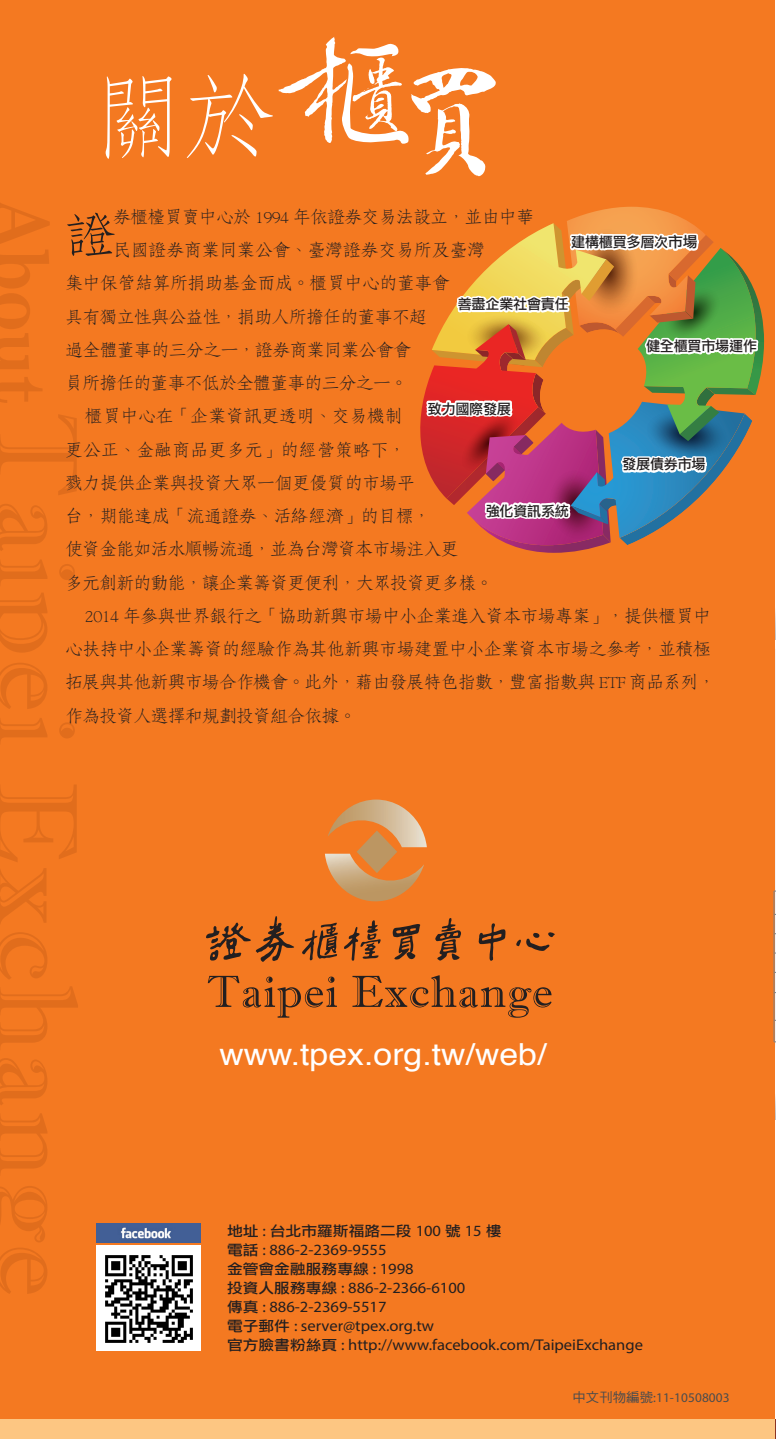
<style>
.page{position:relative;width:776px;height:1439px;background:#fff}
.page>*{position:absolute;margin:0;border:0;box-sizing:border-box;transform-origin:0 0}
.內文{font:95.02px "DF Fang Song Std W2";color:#fff}
.內文-2{font:49px "DF Fang Song Std W4";color:#231f20;scale:1.05 1}
.內文-3{font:30.45px "Helvetica";color:#fff;scale:1.11 1}
.內文-4{font:17.5px/33.2px "DF Fang Song Std W4";letter-spacing:-.06em;color:#231f20;scale:1.05 1}
.內文-5{font:17.5px "DF Fang Song Std W4";letter-spacing:-.035em;color:#231f20;scale:1.05 1}
.內文-6{font:15.58px "Myriad Pro";color:#231f20;scale:1.06 1}
.內文-7{font:14.17px "DF Li Hei Std W5";letter-spacing:-.02em;color:#231f20}
.內文-8{font:14.17px "DF Li Hei Std W5";color:#231f20;scale:1.11 1}
.t1{font:13.3px "Myriad Pro";letter-spacing:.01em;color:#4b4c4d}
.s1{font-size:14.88px}
.s2{font-family:"Myriad Pro";font-size:15.58px}
.s3{font-family:"DF Li Hei Std W5";font-size:14.17px}
.s4{font-family:"DF Hei Std W5"}
</style>
<div class="page">
<hr style="left:774px;top:593px;width:1px;height:46px;background:#f47921">
<hr style="left:774px;top:1081px;width:1px;height:38px;background:#f47921">
<hr style="left:774px;top:649px;width:1px;height:392px;background:#f5f5f6">
<div style="left:0;top:0;width:774px;height:1439px;background:#f47921"></div>
<svg style="left:0;top:203px;width:50px;height:200px"></svg>
<svg style="left:0;top:414px;width:77px;height:81px"></svg>
<svg style="left:0;top:504px;width:47px;height:47px"></svg>
<svg style="left:0;top:560px;width:75px;height:23px"></svg>
<svg style="left:0;top:593px;width:47px;height:59px"></svg>
<svg style="left:0;top:663px;width:47px;height:46px"></svg>
<svg style="left:0;top:718px;width:75px;height:24px"></svg>
<svg style="left:0;top:785px;width:77px;height:77px"></svg>
<svg style="left:0;top:868px;width:46px;height:56px"></svg>
<svg style="left:0;top:932px;width:47px;height:47px"></svg>
<svg style="left:0;top:986px;width:78px;height:61px"></svg>
<svg style="left:0;top:1058px;width:47px;height:47px"></svg>
<svg style="left:0;top:1113px;width:47px;height:60px"></svg>
<svg style="left:0;top:1186px;width:47px;height:108px"></svg>
<img style="left:96px;top:1223px;width:104px;height:19px">
<img style="left:96px;top:1246px;width:104px;height:104px">
<svg style="left:774px;top:134px;width:1px;height:17px"></svg>
<svg style="left:773px;top:891px;width:2px;height:151px"></svg>
<svg style="left:325px;top:799px;width:101px;height:103px"></svg>
<svg style="left:774px;top:1419px;width:1px;height:20px"></svg>
<svg style="left:420px;top:207px;width:343px;height:346px"></svg>
<svg style="left:278px;top:37px;width:218px;height:139px"></svg>
<svg style="left:516px;top:932px;width:38px;height:19px"></svg>
<svg style="left:478px;top:923px;width:27px;height:38px"></svg>
<svg style="left:435px;top:918px;width:26px;height:42px"></svg>
<svg style="left:392px;top:924px;width:28px;height:36px"></svg>
<svg style="left:302px;top:920px;width:78px;height:41px"></svg>
<svg style="left:206px;top:916px;width:88px;height:46px"></svg>
<svg style="left:208px;top:976px;width:129px;height:41px"></svg>
<svg style="left:352px;top:975px;width:199px;height:42px"></svg>
<div style="left:0;top:1419px;width:774px;height:20px;background:#fdc682"></div>
<p class="內文" style="left:89px;top:65px;width:190px">關於</p>
<p class="內文-2" style="left:65px;top:208px;width:51px">證</p>
<p class="內文-4" style="left:113px;top:200px;width:402px">券櫃檯買賣中心於 1994 年依證券交易法設立，並由中華</p>
<p class="內文-7" style="left:571px;top:234px;width:128px">建構櫃買多層次<span class="s1">市場</span></p>
<p class="內文-5" style="left:113px;top:240px;width:356px">民國證券商業同業公會、臺灣證券交易所及臺灣</p>
<p class="內文-4" style="left:65px;top:266px;width:368px">集中保管結算所捐助基金而成。櫃買中心的董事會</p>
<p class="內文-4" style="left:65px;top:299px;width:346px">具有獨立性與公益性，捐助人所擔任的董事不超</p>
<p class="內文-4" style="left:65px;top:333px;width:331px">過全體董事的三分之一，證券商業同業公會會</p>
<p class="內文-4" style="left:65px;top:366px;width:328px">員所擔任的董事不低於全體董事的三分之一。</p>
<p class="內文-4" style="left:65px;top:399px;width:410px;text-indent:20px">櫃買中心在「企業資訊更透明、交易機制<br>更公正、金融商品更多元」的經營策略下，<br>戮力提供企業與投資大眾一個更優質的市場平<br>台，期能達成「流通證券、活絡經濟」的目標，<br>使資金能如活水順暢流通，並為台灣資本市場注入更<br>多元創新的動能，讓企業籌資更便利，大眾投資更多樣。</p>
<p class="內文-4" style="left:65px;top:599px;width:621px;text-indent:20px">2014 年參與世界銀行之「協助新興市場中小企業進入資本市場專案」，提供櫃買中心扶持中小企業籌資的經驗作為其他新興市場建置中小企業資本市場之參考，並積極拓展與其他新興市場合作機會。此外，藉由發展特色指數，豐富指數與 ETF 商品系列，作為投資人選擇和規劃投資組合依據。</p>
<p class="內文-7" style="left:457px;top:296px;width:112px">善盡企業社會責任</p>
<p class="內文-7" style="left:646px;top:338px;width:112px">健全櫃買市場運作</p>
<p class="內文-7" style="left:427px;top:401px;width:85px">致力國際發展</p>
<p class="內文-7" style="left:622px;top:457px;width:85px">發展債券市場</p>
<p class="內文-7" style="left:485px;top:503px;width:85px">強化資訊系統</p>
<p class="內文-3" style="left:219px;top:1030px;width:296px">www.tpex.org.tw/web/</p>
<p class="內文-8" style="left:227px;top:1223px;width:249px">地址 <span class="s2">:</span> 台北市羅斯福路二段 <span class="s2">100</span> 號 <span class="s2">15</span> 樓</p>
<p class="內文-6" style="left:227px;top:1240px;width:152px"><span class="s3">電話</span> : 886-2-2369-9555</p>
<p class="內文-8" style="left:227px;top:1261px;width:170px">金管會金融服務專線 <span class="s2">: 1998</span></p>
<p class="內文-6" style="left:227px;top:1278px;width:226px"><span class="s3">投資人服務專線</span> : 886-2-2366-6100</p>
<p class="內文-6" style="left:227px;top:1297px;width:152px"><span class="s3">傳真</span> : 886-2-2369-5517</p>
<p class="內文-6" style="left:227px;top:1316px;width:197px"><span class="s3">電子郵件</span> : server@tpex.org.tw</p>
<p class="內文-6" style="left:227px;top:1335px;width:394px"><span class="s3">官方臉書粉絲頁</span> : http://www.facebook.com/TaipeiExchange</p>
<p class="t1" style="left:572px;top:1388px;width:159px"><span class="s4">中文刊物編號</span>:11-10508003</p>
</div>
